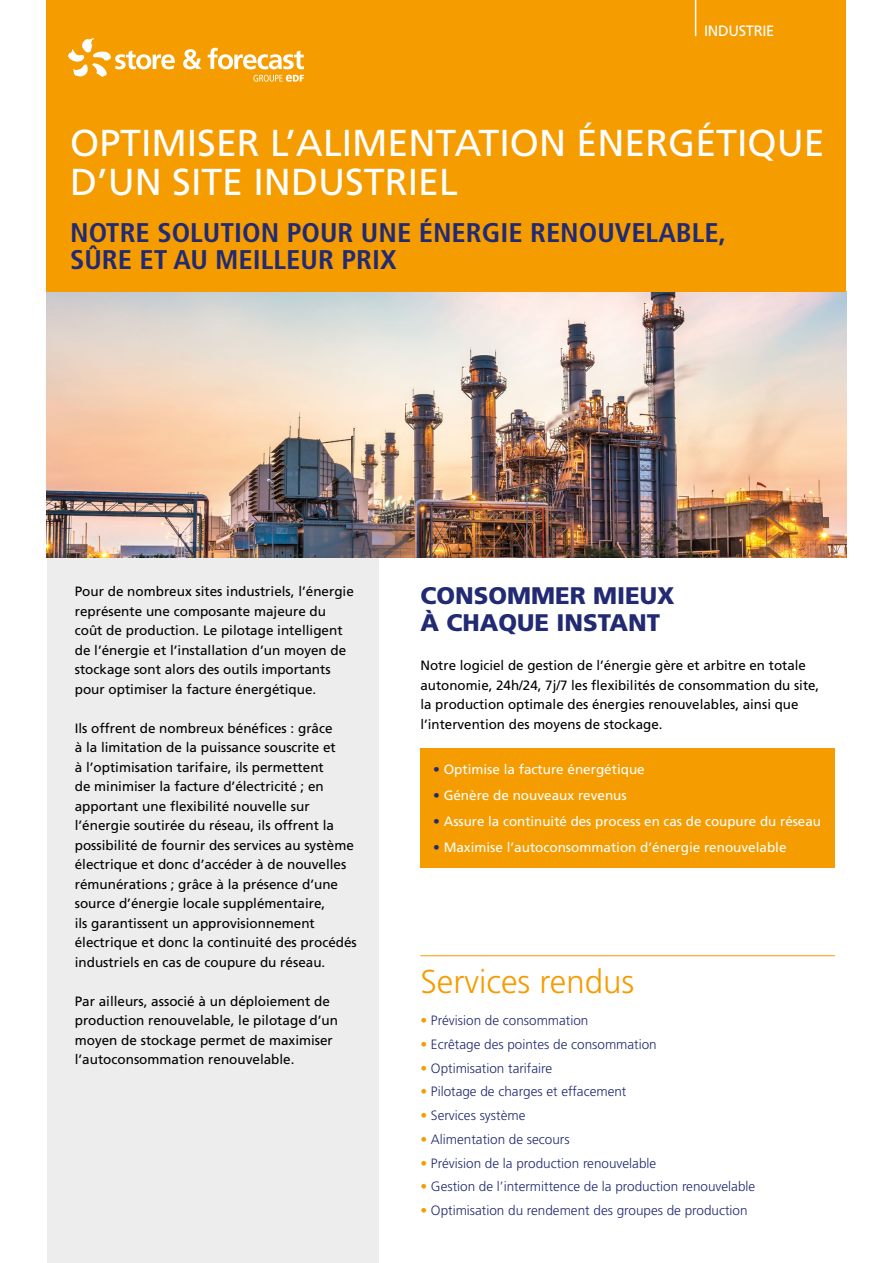
<style>
.page{position:relative;width:893px;height:1263px;background:#fff}
.page>*{position:absolute;margin:0;border:0;box-sizing:border-box;transform-origin:0 0}
.t1{font:37.5px/39px "Frutiger";color:#fff}
.t2{font:300 33px "Frutiger";color:#f59c00}
.t3{font:700 condensed 27px/27px "Frutiger";color:#212a72;scale:1.06 1}
.t4{font:900 24px/27px "Frutiger";color:#212a72}
.t5{font:15px "Frutiger";letter-spacing:-.02em;color:#fff}
.t6{font:13.5px/19.5px "Frutiger";color:#000}
.t7{font:300 13.5px "Frutiger";color:#212a72}
.t8{font:13.5px "Frutiger";color:#fff}
.s1{color:#212a72}
.s2{color:#f59c00}
</style>
<div class="page">
<div style="left:47px;top:542px;width:331px;height:721px;background:#ededed"></div>
<img style="left:47px;top:292px;width:799px;height:266px">
<div style="left:420px;top:749px;width:415px;height:119px;background:#f59c00"></div>
<div style="left:47px;top:0;width:799px;height:292px;background:#f59c00"></div>
<svg style="left:253px;top:75px;width:51px;height:7px"></svg>
<svg style="left:68px;top:38px;width:107px;height:39px"></svg>
<svg style="left:183px;top:49px;width:19px;height:20px"></svg>
<svg style="left:208px;top:48px;width:96px;height:21px"></svg>
<hr style="left:420px;top:955px;width:415px;height:1px;background:#f59c00">
<hr style="left:695px;top:0;width:1px;height:36px;background:#fff">
<p class="t5" style="left:704px;top:22px;width:72px">INDUSTRIE</p>
<h1 class="t1" style="left:70px;top:123px;width:756px">OPTIMISER L’ALIMENTATION ÉNERGÉTIQUE<br>D’UN SITE INDUSTRIEL</h1>
<h3 class="t3" style="left:70px;top:220px;width:620px">NOTRE SOLUTION POUR UNE ÉNERGIE RENOUVELABLE,<br>SÛRE ET AU MEILLEUR PRIX</h3>
<p class="t6" style="left:75px;top:582px;width:281px">Pour de nombreux sites industriels, l’énergie représente une composante majeure du coût de production. Le pilotage intelligent de l’énergie et l’installation d’un moyen de stockage sont alors des outils importants pour optimiser la facture énergétique.</p>
<p class="t6" style="left:75px;top:718px;width:284px">Ils offrent de nombreux bénéfices : grâce<br>à la limitation de la puissance souscrite et<br>à l’optimisation tarifaire, ils permettent<br>de minimiser la facture d’électricité ; en apportant une flexibilité nouvelle sur l’énergie soutirée du réseau, ils offrent la possibilité de fournir des services au système électrique et donc d’accéder à de nouvelles rémunérations ; grâce à la présence d’une source d’énergie locale supplémentaire,<br>ils garantissent un approvisionnement électrique et donc la continuité des procédés industriels en cas de coupure du réseau.</p>
<p class="t6" style="left:75px;top:991px;width:265px">Par ailleurs, associé à un déploiement de production renouvelable, le pilotage d’un moyen de stockage permet de maximiser l’autoconsommation renouvelable.</p>
<h3 class="t4" style="left:420px;top:582px;width:256px">CONSOMMER MIEUX<br>À CHAQUE INSTANT</h3>
<p class="t6" style="left:420px;top:656px;width:400px">Notre logiciel de gestion de l’énergie gère et arbitre en totale autonomie, 24h/24, 7j/7 les flexibilités de consommation du site, la production optimale des énergies renouvelables, ainsi que l’intervention des moyens de stockage.</p>
<p class="t8" style="left:433px;top:762px;width:213px"><span class="s1">•</span> Optimise la facture énergétique</p>
<p class="t8" style="left:433px;top:788px;width:195px"><span class="s1">•</span> Génère de nouveaux revenus</p>
<p class="t8" style="left:433px;top:813px;width:389px"><span class="s1">•</span> Assure la continuité des process en cas de coupure du réseau</p>
<p class="t8" style="left:433px;top:839px;width:355px"><span class="s1">•</span> Maximise l’autoconsommation d’énergie renouvelable</p>
<h2 class="t2" style="left:420px;top:963px;width:215px">Services rendus</h2>
<p class="t7" style="left:420px;top:1013px;width:170px"><span class="s2">•</span> Prévision de consommation</p>
<p class="t7" style="left:420px;top:1037px;width:238px"><span class="s2">•</span> Ecrêtage des pointes de consommation</p>
<p class="t7" style="left:420px;top:1060px;width:133px"><span class="s2">•</span> Optimisation tarifaire</p>
<p class="t7" style="left:420px;top:1084px;width:208px"><span class="s2">•</span> Pilotage de charges et effacement</p>
<p class="t7" style="left:420px;top:1108px;width:106px"><span class="s2">•</span> Services système</p>
<p class="t7" style="left:420px;top:1132px;width:151px"><span class="s2">•</span> Alimentation de secours</p>
<p class="t7" style="left:420px;top:1155px;width:237px"><span class="s2">•</span> Prévision de la production renouvelable</p>
<p class="t7" style="left:420px;top:1179px;width:336px"><span class="s2">•</span> Gestion de l’intermittence de la production renouvelable</p>
<p class="t7" style="left:420px;top:1203px;width:329px"><span class="s2">•</span> Optimisation du rendement des groupes de production</p>
</div>
